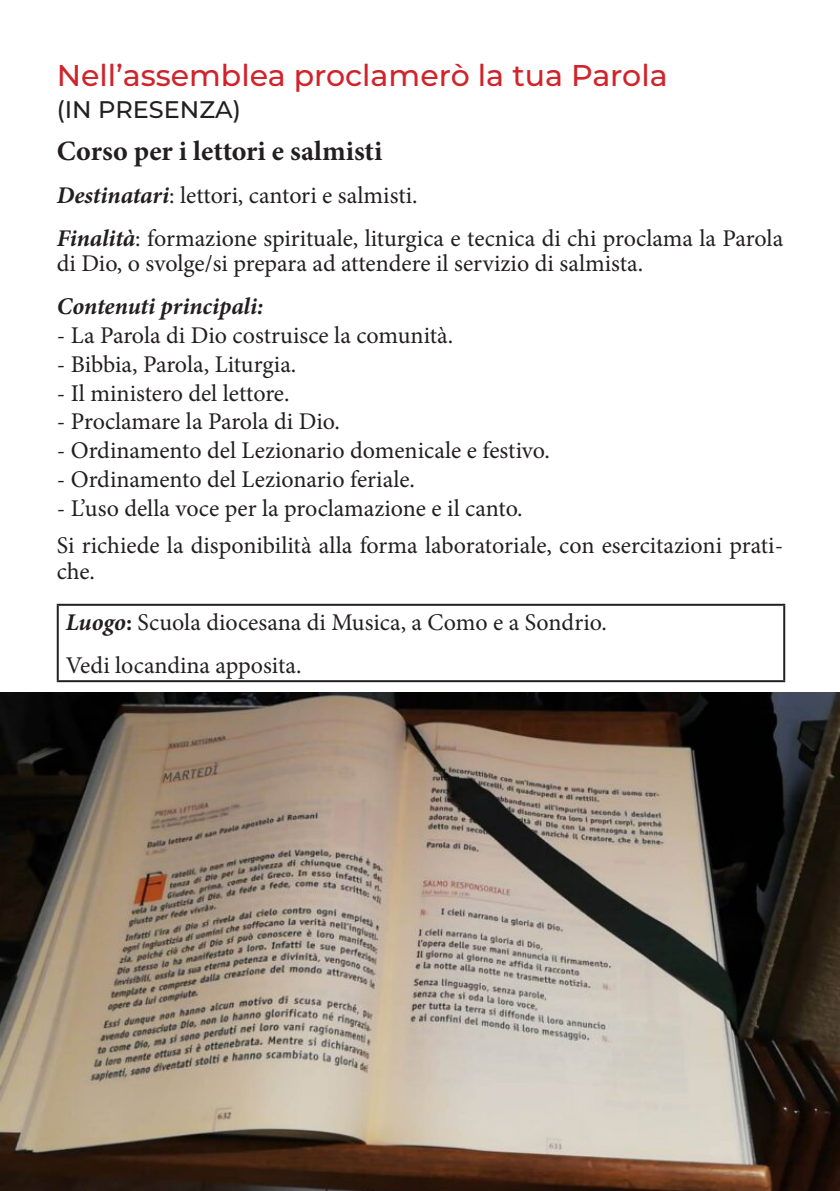
<style>
.page{position:relative;width:840px;height:1191px;background:#fff}
.page>*{position:absolute;margin:0;border:0;box-sizing:border-box;transform-origin:0 0}
.t1{font:500 30px "Montserrat";color:#d1232a}
.t2{font:700 28px "Minion Pro";color:#231f20}
.t3{font:24px/25.8px "Minion Pro";color:#231f20}
.t4{font:italic 700 24px "Minion Pro";letter-spacing:-.005em;color:#231f20}
.t5{font:500 24px "Montserrat";color:#231f20}
.s1{font-weight:700;font-style:italic}
.s2{font-weight:700}
</style>
<div class="page">
<hr style="left:57px;top:604px;width:727px;height:2px;background:#231f20">
<hr style="left:57px;top:606px;width:2px;height:74px;background:#231f20">
<hr style="left:782px;top:606px;width:2px;height:74px;background:#231f20">
<hr style="left:57px;top:680px;width:727px;height:2px;background:#231f20">
<img style="left:0;top:692px;width:839px;height:499px">
<p class="t1" style="left:57px;top:54px;width:612px">Nell’assemblea proclamerò la tua Parola</p>
<p class="t5" style="left:57px;top:93px;width:186px">(IN PRESENZA)</p>
<p class="t2" style="left:57px;top:131px;width:327px">Corso per i lettori e salmisti</p>
<p class="t3" style="left:57px;top:182px;width:362px"><span class="s1">Destinatari</span>: lettori, cantori e salmisti.</p>
<p class="t3" style="left:57px;top:225px;width:727px"><span class="s1">Finalità</span>: formazione spirituale, liturgica e tecnica di chi proclama la Parola di Dio, o svolge/si prepara ad attendere il servizio di salmista.</p>
<p class="t4" style="left:57px;top:290px;width:208px">Contenuti principali:</p>
<p class="t3" style="left:57px;top:323px;width:398px">- La Parola di Dio costruisce la comunità.</p>
<p class="t3" style="left:57px;top:351px;width:241px">- Bibbia, Parola, Liturgia.</p>
<p class="t3" style="left:57px;top:380px;width:234px">- Il ministero del lettore.</p>
<p class="t3" style="left:57px;top:409px;width:284px">- Proclamare la Parola di Dio.</p>
<p class="t3" style="left:57px;top:438px;width:494px">- Ordinamento del Lezionario domenicale e festivo.</p>
<p class="t3" style="left:57px;top:466px;width:359px">- Ordinamento del Lezionario feriale.</p>
<p class="t3" style="left:57px;top:495px;width:467px">- L’uso della voce per la proclamazione e il canto.</p>
<p class="t3" style="left:57px;top:532px;width:727px">Si richiede la disponibilità alla forma laboratoriale, con esercitazioni prati&shy;che.</p>
<p class="t3" style="left:66px;top:610px;width:542px"><span class="s1">Luogo</span><span class="s2">:</span> Scuola diocesana di Musica, a Como e a Sondrio.</p>
<p class="t3" style="left:66px;top:652px;width:237px">Vedi locandina apposita.</p>
</div>
